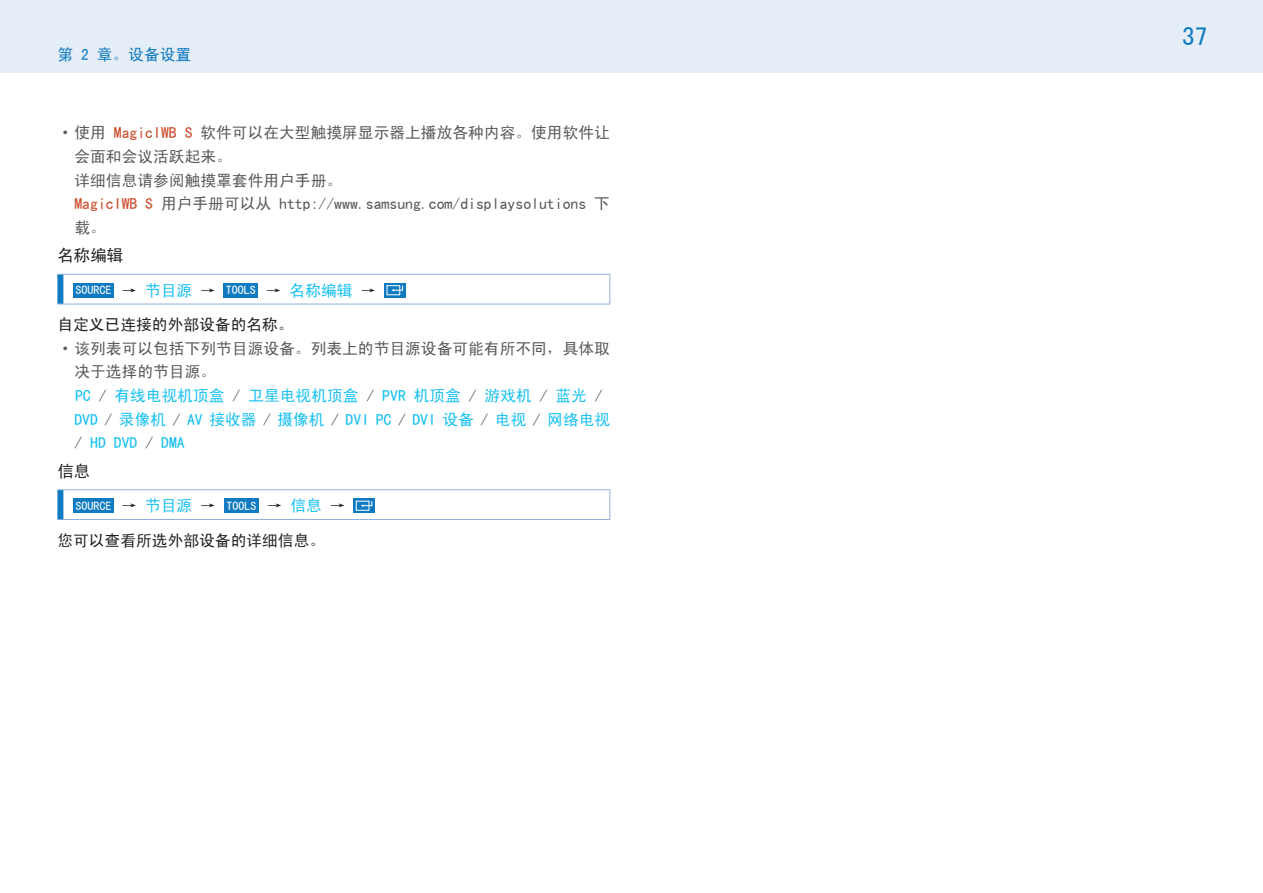
<style>
.page{position:relative;width:1263px;height:893px;background:#fff}
.page>*{position:absolute;margin:0;border:0;box-sizing:border-box;transform-origin:0 0}
.t1{font:25.5px "Sim Hei";color:#107bc1}
.t2{font:16.5px "Sim Hei";color:#231f20}
.t3{font:15.75px/23.7px "Sim Hei";color:#15c0f2}
.t4{font:15.75px/23.7px "Sim Hei";color:#57585a}
.t5{font:15.75px "Sim Hei";color:#231f20}
.t6{font:15.75px "Sim Hei";color:#107bc1}
.t7{font:12px "Sim Hei";color:#fff}
.s1{color:#ca4c2c}
.s2{font-size:15.75px;color:#231f20}
.s3{font-size:15.75px;color:#15c0f2}
.s4{color:#57585a}
</style>
<div class="page">
<div style="left:0;top:0;width:1263px;height:72px;background:#e5edf7"></div>
<hr style="left:57px;top:274px;width:553px;height:1px;background:#8fb0db">
<svg style="left:609px;top:275px;width:1px;height:29px"></svg>
<hr style="left:57px;top:304px;width:553px;height:1px;background:#8fb0db">
<div style="left:57px;top:275px;width:6px;height:29px;background:#107bc1"></div>
<div style="left:73px;top:283px;width:41px;height:15px;background:#107bc1"></div>
<div style="left:224px;top:283px;width:34px;height:15px;background:#107bc1"></div>
<svg style="left:384px;top:283px;width:21px;height:15px"></svg>
<svg style="left:392px;top:285px;width:11px;height:7px"></svg>
<hr style="left:57px;top:489px;width:553px;height:1px;background:#8fb0db">
<svg style="left:609px;top:490px;width:1px;height:29px"></svg>
<hr style="left:57px;top:519px;width:553px;height:1px;background:#8fb0db">
<div style="left:57px;top:490px;width:6px;height:29px;background:#107bc1"></div>
<div style="left:73px;top:498px;width:41px;height:15px;background:#107bc1"></div>
<div style="left:224px;top:498px;width:35px;height:15px;background:#107bc1"></div>
<svg style="left:353px;top:498px;width:22px;height:15px"></svg>
<div style="left:356px;top:501px;width:13px;height:10px;border:1px solid #fff"></div>
<svg style="left:361px;top:500px;width:12px;height:7px"></svg>
<p class="t6" style="left:57px;top:46px;width:135px">第 2 章。设备设置</p>
<p class="t4" style="left:74px;top:121px;width:537px;text-indent:-17px">· 使用 <span class="s1">MagicIWB S</span> 软件可以在大型触摸屏显示器上播放各种内容。使用软件让会面和会议活跃起来。<br>详细信息请参阅触摸罩套件用户手册。<br><span class="s1">MagicIWB S</span> 用户手册可以从 http://www.samsung.com/displaysolutions 下载。</p>
<p class="t2" style="left:57px;top:247px;width:67px">名称编辑</p>
<p class="t7" style="left:75px;top:284px;width:302px">SOURCE <span class="s2">→</span> <span class="s3">节目源</span> <span class="s2">→</span> TOOLS <span class="s2">→</span> <span class="s3">名称编辑</span> <span class="s2">→</span></p>
<p class="t5" style="left:57px;top:317px;width:238px">自定义已连接的外部设备的名称。</p>
<p class="t3" style="left:74px;top:336px;width:537px;text-indent:-17px"><span class="s4">· 该列表可以包括下列节目源设备。列表上的节目源设备可能有所不同，具体取决于选择的节目源。<br></span>PC <span class="s4">/</span> 有线电视机顶盒 <span class="s4">/</span> 卫星电视机顶盒 <span class="s4">/</span> PVR 机顶盒 <span class="s4">/</span> 游戏机 <span class="s4">/</span> 蓝光 <span class="s4">/<br></span>DVD <span class="s4">/</span> 录像机 <span class="s4">/</span> AV 接收器 <span class="s4">/</span> 摄像机 <span class="s4">/</span> DVI PC <span class="s4">/</span> DVI 设备 <span class="s4">/</span> 电视 <span class="s4">/</span> 网络电视<span class="s4">/</span> HD DVD <span class="s4">/</span> DMA</p>
<p class="t2" style="left:57px;top:462px;width:34px">信息</p>
<p class="t7" style="left:75px;top:500px;width:272px">SOURCE <span class="s2">→</span> <span class="s3">节目源</span> <span class="s2">→</span> TOOLS <span class="s2">→</span> <span class="s3">信息</span> <span class="s2">→</span></p>
<p class="t5" style="left:57px;top:532px;width:269px">您可以查看所选外部设备的详细信息。</p>
<h1 class="t1" style="left:1182px;top:23px;width:27px">37</h1>
</div>
